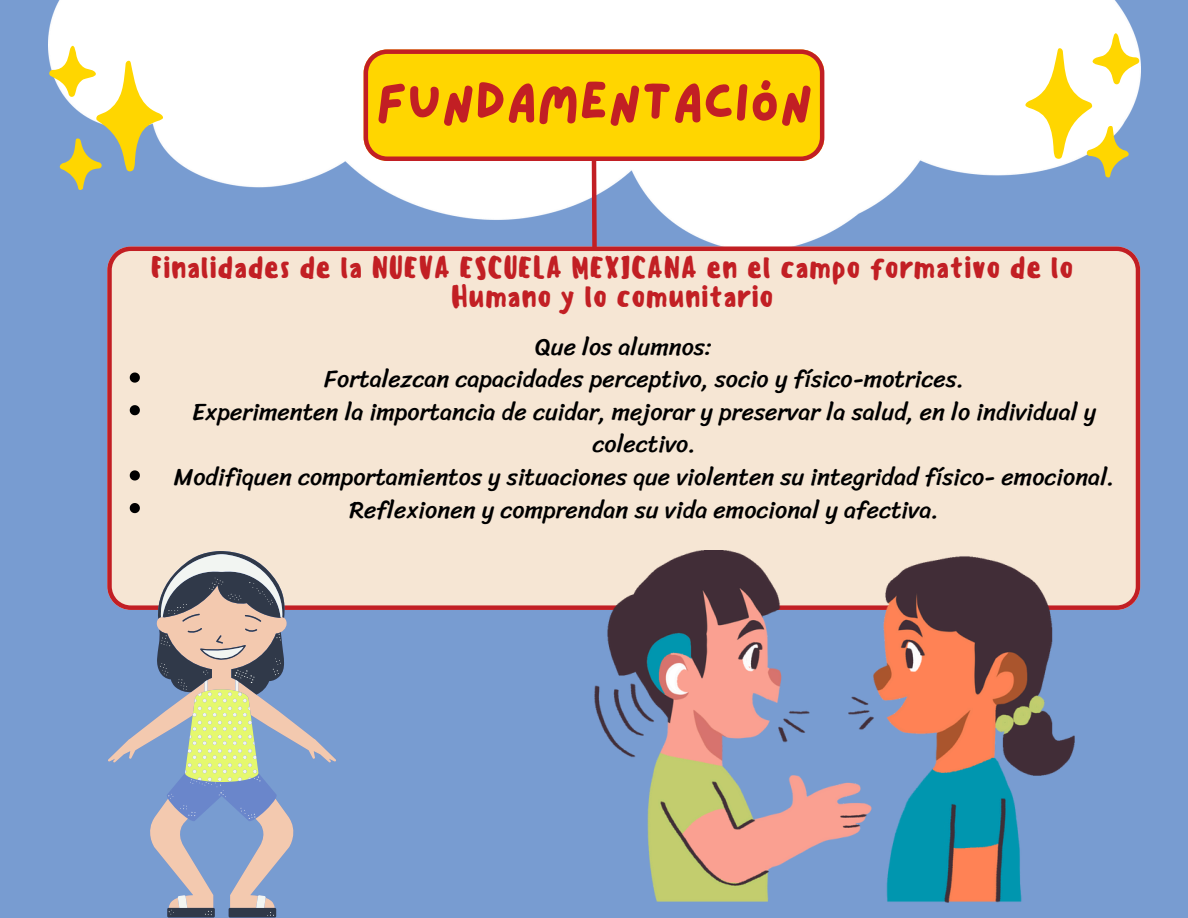
<style>
.page{position:relative;width:1188px;height:918px;background:#789cd1}
.page>*{position:absolute;margin:0;border:0;box-sizing:border-box;transform-origin:0 0}
.t1{font:53.1px "Lazydog";color:#c21f24}
.t2{font:500 29.55px/29.2px "Sensei";color:#c21f24;text-align:center}
.t3{font:24px/32.7px "Sriracha";color:#000;text-align:center}
</style>
<div class="page">
<img style="left:49px;top:0;width:1084px;height:247px">
<svg style="left:364px;top:49px;width:460px;height:112px;background:#f9c506"></svg>
<div style="left:107px;top:247px;width:1033px;height:363px;background:#f6e6d4"></div>
<svg style="left:130px;top:373px;width:10px;height:10px"></svg>
<svg style="left:130px;top:405px;width:10px;height:10px"></svg>
<svg style="left:130px;top:470px;width:10px;height:11px"></svg>
<svg style="left:130px;top:503px;width:10px;height:10px"></svg>
<svg style="left:1023px;top:31px;width:117px;height:146px;background:#ebe6b9"></svg>
<svg style="left:49px;top:43px;width:117px;height:147px"></svg>
<svg style="left:589px;top:156px;width:10px;height:99px"></svg>
<div style="left:107px;top:551px;width:230px;height:34px;background:#f6e6d4"></div>
<svg style="left:107px;top:585px;width:230px;height:267px"></svg>
<svg style="left:157px;top:551px;width:128px;height:366px"></svg>
<svg style="left:160px;top:554px;width:123px;height:362px"></svg>
<img style="left:594px;top:551px;width:480px;height:352px">
<p class="t1" style="left:376px;top:76px;width:439px">FUNDAMENTACIÓN</p>
<p class="t2" style="left:150px;top:253px;width:925px">Finalidades de la NUEVA ESCUELA MEXICANA en el campo formativo de lo<br>Humano y lo comunitario</p>
<p class="t3" style="left:535px;top:330px;width:178px">Que los alumnos:</p>
<h1 class="t3" style="left:324px;top:363px;width:641px">Fortalezcan capacidades perceptivo, socio y físico-motrices.</h1>
<p class="t3" style="left:192px;top:395px;width:906px">Experimenten la importancia de cuidar, mejorar y preservar la salud, en lo individual y colectivo.</p>
<p class="t3" style="left:174px;top:460px;width:942px">Modifiquen comportamientos y situaciones que violenten su integridad físico- emocional.</p>
<p class="t3" style="left:350px;top:493px;width:590px">Reflexionen y comprendan su vida emocional y afectiva.</p>
</div>
